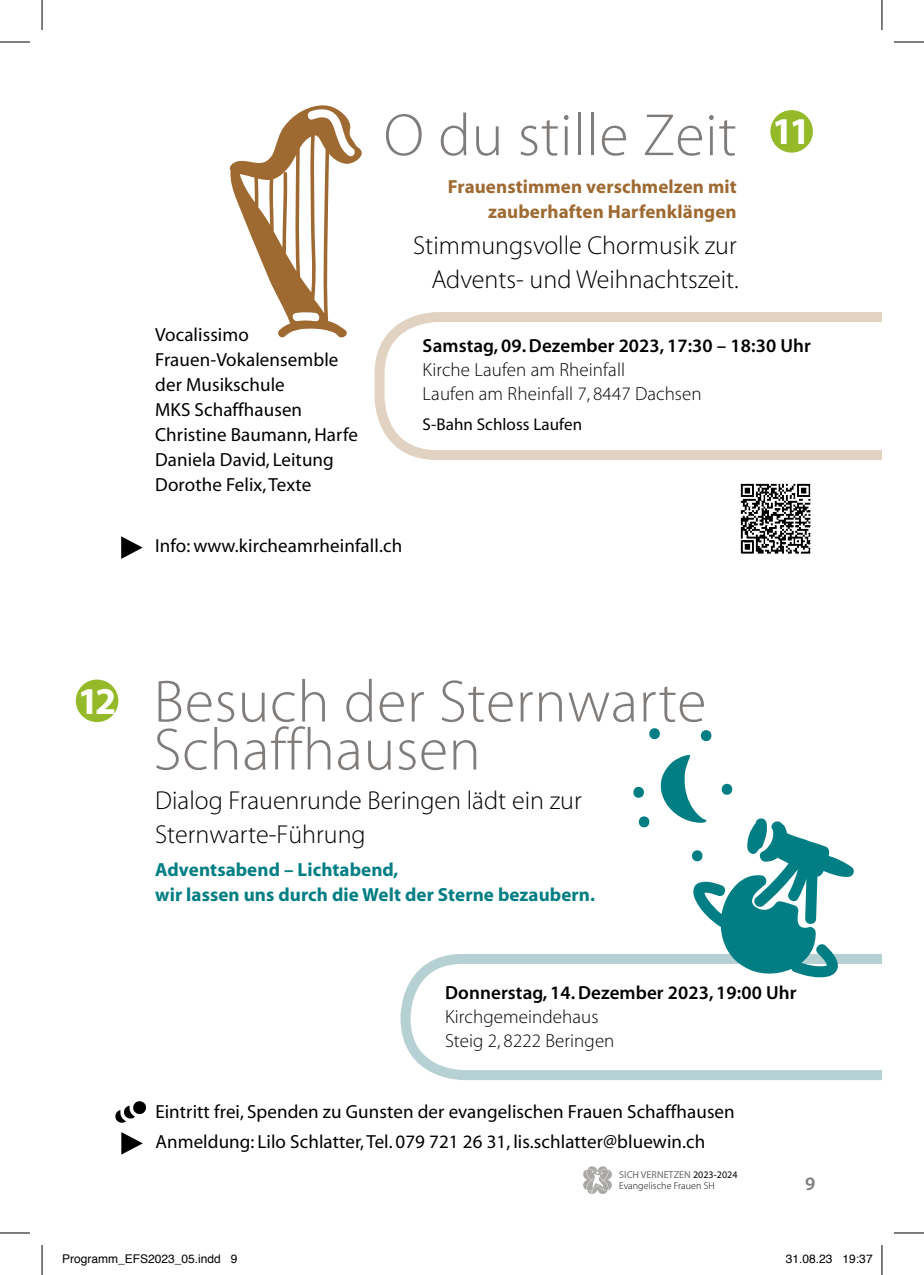
<style>
.page{position:relative;width:924px;height:1275px;background:#fff}
.page>*{position:absolute;margin:0;border:0;box-sizing:border-box;transform-origin:0 0}
.t1{font:60px/48px "Myriad MM 215 600";letter-spacing:.01em;color:#807c7a}
.t2{font:26px/34px "Myriad MM 215 600";color:#000}
.t3{font:19px/25px "Myriad MM 400 600";letter-spacing:.005em;color:#000}
.t4{font:19px/24px "Myriad MM 215 600";letter-spacing:.005em;color:#000}
.t5{font:19px "Myriad MM 565 600";letter-spacing:.02em;color:#000}
.t6{font:19px/25px "Myriad MM 700 600";letter-spacing:.005em;color:#007e84}
.t7{font:19px/25px "Myriad MM 700 600";letter-spacing:.005em;color:#9f6a31;text-align:right}
.t8{font:19px "Myriad MM 565 600";color:#807c7a}
.t9{font:17px "Myriad MM 400 600";letter-spacing:.005em;color:#000}
.t10{font:12px "Helvetica";color:#000}
.t11{font:10px "Myriad MM 400 600";letter-spacing:.005em;color:#6b6764}
.t12{font:10px "Myriad MM 215 600";letter-spacing:.005em;color:#000}
.s1{font-family:"Myriad MM 700 600";font-size:38px;color:#fff}
.s2{color:#000}
</style>
<div class="page">
<svg style="left:583px;top:1166px;width:28px;height:28px"></svg>
<div style="left:76px;top:679px;width:42px;height:43px;background:#94ba29;border-radius:50%"></div>
<svg style="left:400px;top:954px;width:481px;height:126px"></svg>
<svg style="left:115px;top:1101px;width:31px;height:53px"></svg>
<div style="left:770px;top:110px;width:42px;height:43px;background:#94ba29;border-radius:50%"></div>
<svg style="left:374px;top:312px;width:507px;height:148px"></svg>
<svg style="left:121px;top:536px;width:22px;height:23px"></svg>
<img style="left:740px;top:483px;width:71px;height:71px">
<svg style="left:700px;top:730px;width:12px;height:11px"></svg>
<svg style="left:649px;top:728px;width:11px;height:11px"></svg>
<svg style="left:631px;top:754px;width:224px;height:225px"></svg>
<svg style="left:229px;top:105px;width:133px;height:233px"></svg>
<hr style="left:0;top:42px;width:30px;height:1px;background:#000">
<hr style="left:893px;top:42px;width:30px;height:1px;background:#000">
<hr style="left:0;top:1232px;width:30px;height:1px;background:#000">
<hr style="left:893px;top:1232px;width:30px;height:1px;background:#000">
<hr style="left:42px;top:0;width:1px;height:30px;background:#000">
<hr style="left:42px;top:1245px;width:1px;height:30px;background:#000">
<hr style="left:881px;top:0;width:1px;height:30px;background:#000">
<hr style="left:881px;top:1245px;width:1px;height:30px;background:#000">
<h1 class="t1" style="left:383px;top:114px;width:428px">O du stille Zeit <sup>11</sup></h1>
<p class="t7" style="left:447px;top:175px;width:290px">Frauenstimmen verschmelzen mit zauberhaften Harfenklängen</p>
<p class="t3" style="left:155px;top:323px;width:204px">Vocalissimo<br>Frauen-Vokalensemble der Musikschule<br>MKS Schaffhausen<br>Christine Baumann, Harfe<br>Daniela David, Leitung<br>Dorothe Felix, Texte</p>
<h2 class="t2" style="left:413px;top:229px;width:327px;text-align:right">Stimmungsvolle Chormusik zur<br>Advents- und Weihnachtszeit.</h2>
<p class="t5" style="left:422px;top:336px;width:389px">Samstag, 09. Dezember 2023, 17:30 – 18:30 Uhr</p>
<p class="t4" style="left:422px;top:358px;width:280px">Kirche Laufen am Rheinfall<br>Laufen am Rheinfall 7, 8447 Dachsen</p>
<p class="t9" style="left:422px;top:416px;width:161px">S-Bahn Schloss Laufen</p>
<p class="t3" style="left:155px;top:534px;width:248px">Info: www.kircheamrheinfall.ch</p>
<h1 class="t1" style="left:153px;top:680px;width:554px;text-indent:-76px"><span class="s1">12</span> Besuch der Sternwarte<br>Schaffhausen</h1>
<h2 class="t2" style="left:155px;top:785px;width:428px">Dialog Frauenrunde Beringen lädt ein zur<br>Sternwarte-Führung</h2>
<p class="t6" style="left:155px;top:858px;width:441px">Adventsabend – Lichtabend,<br>wir lassen uns durch die Welt der Sterne bezaubern.</p>
<p class="t5" style="left:445px;top:983px;width:353px">Donnerstag, 14. Dezember 2023, 19:00 Uhr</p>
<p class="t4" style="left:445px;top:1006px;width:171px">Kirchgemeindehaus<br>Steig 2, 8222 Beringen</p>
<p class="t3" style="left:155px;top:1097px;width:580px;line-height:30px">Eintritt frei, Spenden zu Gunsten der evangelischen Frauen Schaffhausen<br>Anmeldung: Lilo Schlatter, Tel. 079 721 26 31, lis.schlatter@bluewin.ch</p>
<p class="t11" style="left:619px;top:1170px;width:120px">SICH VERNETZEN <span class="s2">2023-2024</span></p>
<p class="t12" style="left:619px;top:1181px;width:97px">Evangelische Frauen SH</p>
<p class="t8" style="left:804px;top:1174px;width:11px">9</p>
<p class="t10" style="left:62px;top:1249px;width:177px">Programm_EFS2023_05.indd 9</p>
<p class="t10" style="left:785px;top:1249px;width:88px">31.08.23 19:37</p>
</div>
